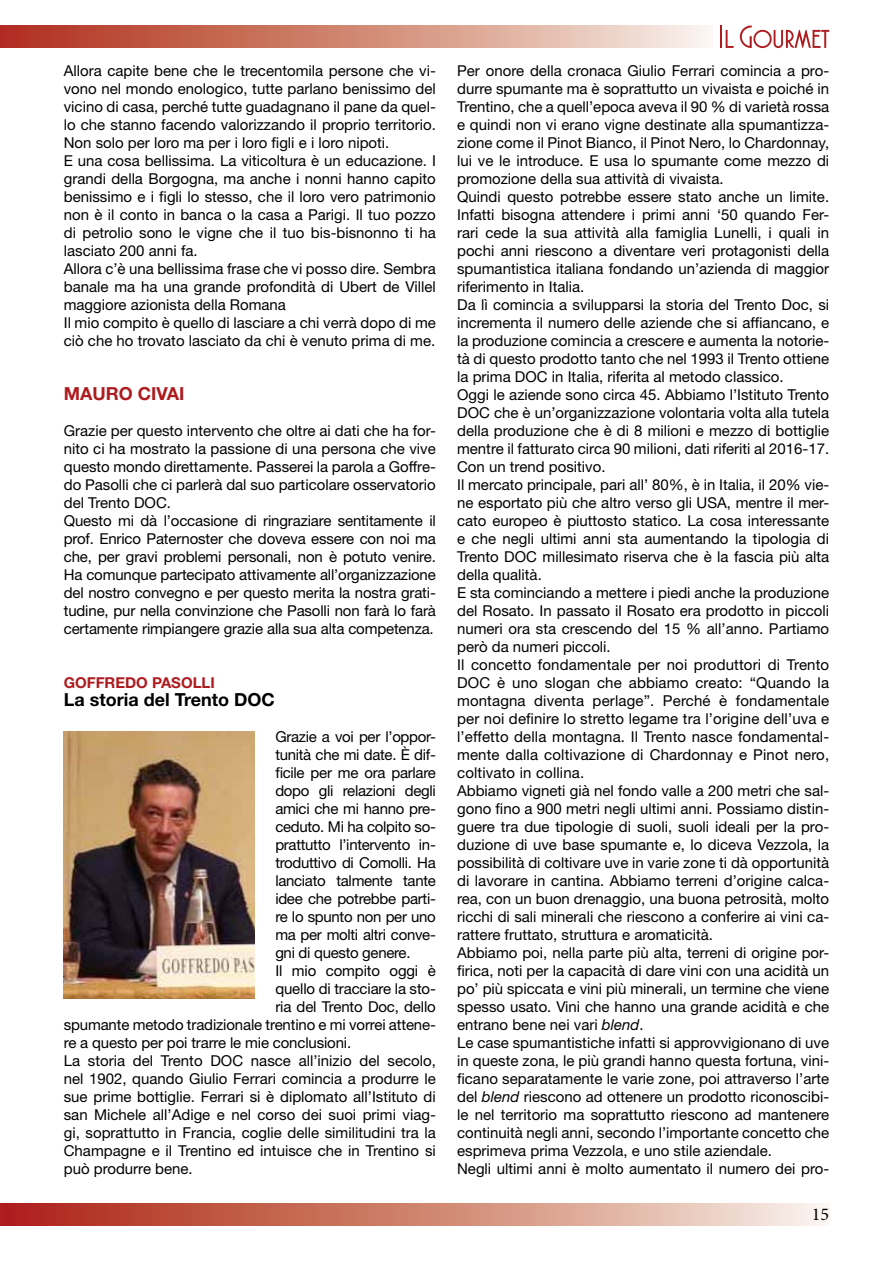
<style>
.page{position:relative;width:893px;height:1263px;background:#fff}
.page>*{position:absolute;margin:0;border:0;box-sizing:border-box;transform-origin:0 0}
.t1{font:700 18px "Helvetica Neue";color:#000}
.t2{font:700 18px "Helvetica Neue";color:#ae1b1f}
.t3{font:18px "Minion Pro";color:#000}
.t4{font:15px/18px "Helvetica Neue";color:#000}
.t5{font:15px "Helvetica Neue";letter-spacing:-.02em;color:#000}
.t6{font:700 15px "Helvetica Neue";color:#ae1b1f}
.s1{font-style:italic}
</style>
<div class="page">
<svg style="left:0;top:1203px;width:823px;height:23px;background:#d08574"></svg>
<hr style="left:720px;top:26px;width:2px;height:22px;background:#ae1b1f">
<svg style="left:726px;top:30px;width:8px;height:18px"></svg>
<svg style="left:740px;top:26px;width:89px;height:22px"></svg>
<svg style="left:0;top:26px;width:708px;height:22px;background:#d28b7a"></svg>
<img style="left:64px;top:731px;width:190px;height:267px">
<p class="t4" style="left:64px;top:61px;width:374px">Allora capite bene che le trecentomila persone che vi&shy;vono nel mondo enologico, tutte parlano benissimo del vicino di casa, perché tutte guadagnano il pane da quel&shy;lo che stanno facendo valorizzando il proprio territorio.<br>Non solo per loro ma per i loro figli e i loro nipoti.<br>E una cosa bellissima. La viticoltura è un educazione. I grandi della Borgogna, ma anche i nonni hanno capito benissimo e i figli lo stesso, che il loro vero patrimonio non è il conto in banca o la casa a Parigi. Il tuo pozzo di petrolio sono le vigne che il tuo bis-bisnonno ti ha lasciato 200 anni fa.<br>Allora c’è una bellissima frase che vi posso dire. Sembra banale ma ha una grande profondità di Ubert de Villel maggiore azionista della Romana<br>Il mio compito è quello di lasciare a chi verrà dopo di me ciò che ho trovato lasciato da chi è venuto prima di me.</p>
<p class="t2" style="left:64px;top:382px;width:43px">Mauro</p>
<p class="t2" style="left:138px;top:382px;width:46px">Civai</p>
<p class="t4" style="left:64px;top:421px;width:374px;text-align:justify">Grazie per questo intervento che oltre ai dati che ha for&shy;nito ci ha mostrato la passione di una persona che vive questo mondo direttamente. Passerei la parola a Goffre&shy;do Pasolli che ci parlerà dal suo particolare osservatorio del Trento doc</p>
<p class="t4" style="left:64px;top:493px;width:374px;text-indent:103px">.<br>Questo mi dà l’occasione di ringraziare sentitamente il prof. Enrico Paternoster che doveva essere con noi ma che, per gravi problemi personali, non è potuto venire.<br>Ha comunque partecipato attivamente all’organizzazione del nostro convegno e per questo merita la nostra grati&shy;tudine, pur nella convinzione che Pasolli non farà lo farà certamente rimpiangere grazie alla sua alta competenza.</p>
<p class="t6" style="left:64px;top:673px;width:153px">GOFFREDO PASOLLI</p>
<p class="t1" style="left:64px;top:688px;width:185px">La storia del Trento doc</p>
<p class="t5" style="left:275px;top:727px;width:162px">Grazie a voi per l’oppor-</p>
<p class="t5" style="left:275px;top:745px;width:162px">tunità che mi date. È dif-</p>
<p class="t5" style="left:275px;top:763px;width:162px">ficile per me ora parlare</p>
<p class="t5" style="left:275px;top:781px;width:162px">dopo gli relazioni degli</p>
<p class="t5" style="left:275px;top:799px;width:162px">amici che mi hanno pre-</p>
<p class="t5" style="left:275px;top:817px;width:162px">ceduto. Mi ha colpito so-</p>
<p class="t5" style="left:275px;top:835px;width:162px">prattutto l’intervento in-</p>
<p class="t5" style="left:275px;top:853px;width:162px">troduttivo di Comolli. Ha</p>
<p class="t5" style="left:275px;top:871px;width:162px">lanciato talmente tante</p>
<p class="t5" style="left:275px;top:889px;width:162px">idee che potrebbe parti-</p>
<p class="t5" style="left:275px;top:907px;width:162px">re lo spunto non per uno</p>
<p class="t5" style="left:275px;top:925px;width:162px">ma per molti altri conve-</p>
<p class="t5" style="left:275px;top:943px;width:137px">gni di questo genere.</p>
<p class="t4" style="left:275px;top:961px;width:162px">Il mio compito oggi è</p>
<p class="t4" style="left:275px;top:979px;width:162px">quello di tracciare la sto-</p>
<p class="t4" style="left:275px;top:997px;width:162px">ria del Trento Doc, dello</p>
<p class="t4" style="left:64px;top:1015px;width:374px">spumante metodo tradizionale trentino e mi vorrei attene-</p>
<p class="t4" style="left:64px;top:1033px;width:289px">re a questo per poi trarre le mie conclusioni.</p>
<p class="t4" style="left:64px;top:1051px;width:374px">La storia del Trento DOC nasce all’inizio del secolo,</p>
<p class="t4" style="left:64px;top:1069px;width:374px">nel 1902, quando Giulio Ferrari comincia a produrre le</p>
<p class="t4" style="left:64px;top:1087px;width:374px">sue prime bottiglie. Ferrari si è diplomato all’Istituto di</p>
<p class="t4" style="left:64px;top:1105px;width:374px">san Michele all’Adige e nel corso dei suoi primi viag-</p>
<p class="t4" style="left:64px;top:1123px;width:374px">gi, soprattutto in Francia, coglie delle similitudini tra la</p>
<p class="t4" style="left:64px;top:1141px;width:374px">Champagne e il Trentino ed intuisce che in Trentino si</p>
<p class="t4" style="left:64px;top:1159px;width:130px">può produrre bene.</p>
<p class="t4" style="left:457px;top:61px;width:374px">Per onore della cronaca Giulio Ferrari comincia a pro&shy;durre spumante ma è soprattutto un vivaista e poiché in Trentino, che a quell’epoca aveva il 90 % di varietà rossa e quindi non vi erano vigne destinate alla spumantizza&shy;zione come il Pinot Bianco, il Pinot Nero, lo Chardonnay, lui ve le introduce. E usa lo spumante come mezzo di promozione della sua attività di vivaista.<br>Quindi questo potrebbe essere stato anche un limite.<br>Infatti bisogna attendere i primi anni ‘50 quando Fer&shy;rari cede la sua attività alla famiglia Lunelli, i quali in pochi anni riescono a diventare veri protagonisti della spumantistica italiana fondando un’azienda di maggior riferimento in Italia.<br>Da lì comincia a svilupparsi la storia del Trento Doc, si incrementa il numero delle aziende che si affiancano, e la produzione comincia a crescere e aumenta la notorie&shy;tà di questo prodotto tanto che nel 1993 il Trento ottiene la prima DOC in Italia, riferita al metodo classico.<br>Oggi le aziende sono circa 45. Abbiamo l’Istituto Trento DOC che è un’organizzazione volontaria volta alla tutela della produzione che è di 8 milioni e mezzo di bottiglie mentre il fatturato circa 90 milioni, dati riferiti al 2016-17.<br>Con un trend positivo.<br>Il mercato principale, pari all’ 80%, è in Italia, il 20% vie&shy;ne esportato più che altro verso gli USA, mentre il mer&shy;cato europeo è piuttosto statico. La cosa interessante e che negli ultimi anni sta aumentando la tipologia di Trento DOC millesimato riserva che è la fascia più alta della qualità.<br>E sta cominciando a mettere i piedi anche la produzione del Rosato. In passato il Rosato era prodotto in piccoli numeri ora sta crescendo del 15 % all’anno. Partiamo però da numeri piccoli.<br>Il concetto fondamentale per noi produttori di Trento DOC è uno slogan che abbiamo creato: “Quando la montagna diventa perlage”. Perché è fondamentale per noi definire lo stretto legame tra l’origine dell’uva e l’effetto della montagna. Il Trento nasce fondamental&shy;mente dalla coltivazione di Chardonnay e Pinot nero, coltivato in collina.<br>Abbiamo vigneti già nel fondo valle a 200 metri che sal&shy;gono fino a 900 metri negli ultimi anni. Possiamo distin&shy;guere tra due tipologie di suoli, suoli ideali per la pro&shy;duzione di uve base spumante e, lo diceva Vezzola, la possibilità di coltivare uve in varie zone ti dà opportunità di lavorare in cantina. Abbiamo terreni d’origine calca&shy;rea, con un buon drenaggio, una buona petrosità, molto ricchi di sali minerali che riescono a conferire ai vini ca&shy;rattere fruttato, struttura e aromaticità.<br>Abbiamo poi, nella parte più alta, terreni di origine por&shy;firica, noti per la capacità di dare vini con una acidità un po’ più spiccata e vini più minerali, un termine che viene spesso usato. Vini che hanno una grande acidità e che entrano bene nei vari <span class="s1">blend</span>.<br>Le case spumantistiche infatti si approvvigionano di uve in queste zona, le più grandi hanno questa fortuna, vini&shy;ficano separatamente le varie zone, poi attraverso l’arte del <span class="s1">blend</span> riescono ad ottenere un prodotto riconoscibi&shy;le nel territorio ma soprattutto riescono ad mantenere continuità negli anni, secondo l’importante concetto che esprimeva prima Vezzola, e uno stile aziendale.<br>Negli ultimi anni è molto aumentato il numero dei pro-</p>
<p class="t3" style="left:812px;top:1202px;width:19px">15</p>
</div>
